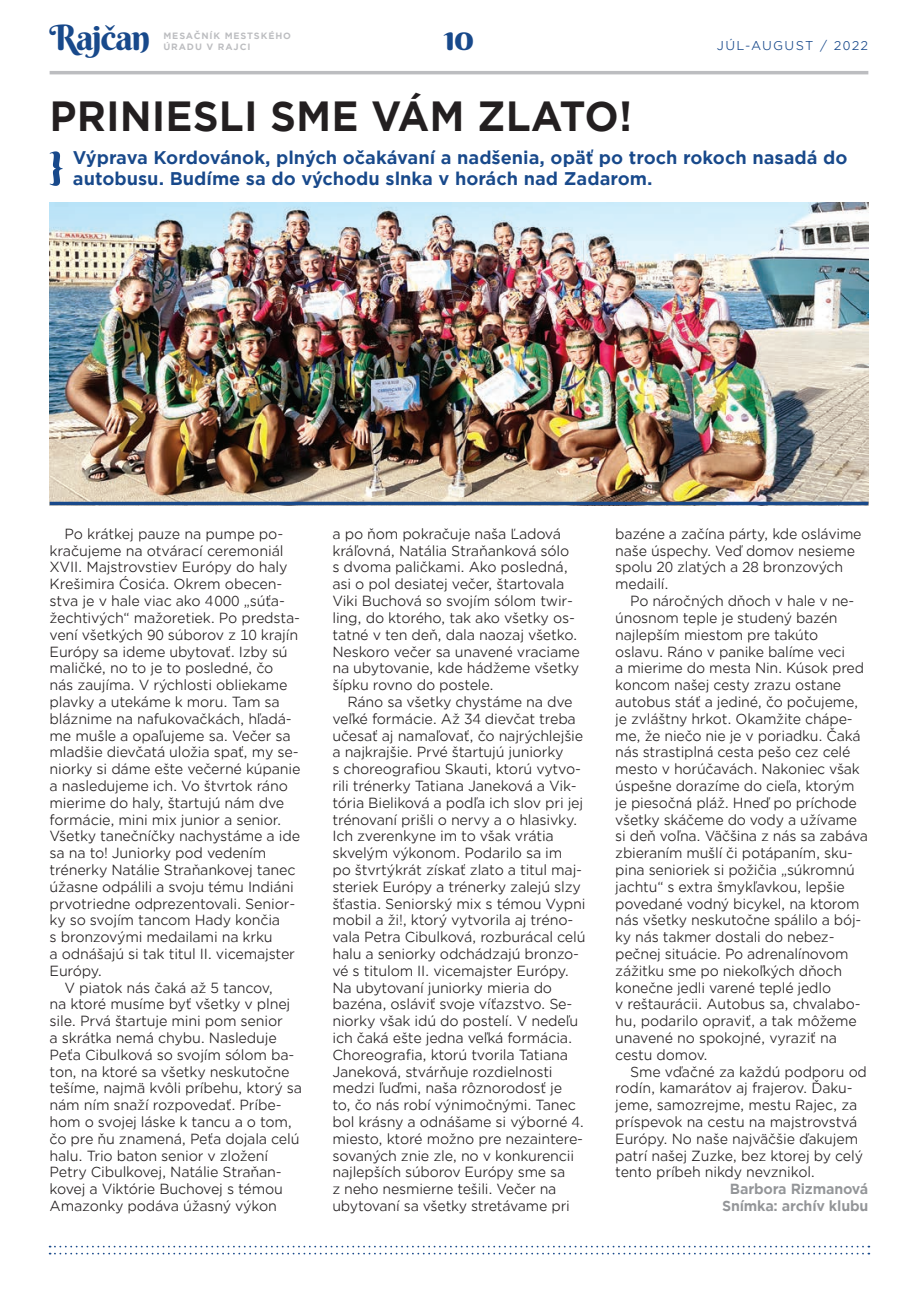
<style>
.page{position:relative;width:918px;height:1305px;background:#fff}
.page>*{position:absolute;margin:0;border:0;box-sizing:border-box;transform-origin:0 0}
.t1{font:700 40.25px "Gotham Office";color:#231f20;scale:.96 1}
.t2{font:35px "Berkshire Swash";letter-spacing:-.04em;color:#18498b}
.t3{font:700 17.5px/21px "Gotham Office";color:#18498b}
.t4{font:14px/16.8px "Gotham Office";letter-spacing:-.015em;color:#231f20}
.t5{font:14px/16.8px "Gotham Office";letter-spacing:-.015em;color:#231f20;scale:.96 1}
.t6{font:700 14px "Gotham Office";letter-spacing:-.015em;color:#939598}
.t7{font:12.25px "Gotham Office";letter-spacing:.1em;color:#18498b}
.t8{font:700 8.75px "Gotham Office";letter-spacing:.1em;color:#bcbdc0}
</style>
<div class="page">
<hr style="left:50px;top:71px;width:818px;height:3px;background:#bcbdc0">
<svg style="left:50px;top:1245px;width:819px;height:9px"></svg>
<svg style="left:50px;top:151px;width:13px;height:35px"></svg>
<img style="left:50px;top:203px;width:818px;height:299px">
<hr style="left:50px;top:502px;width:818px;height:3px;background:#18498b">
<p class="t2" style="left:50px;top:15px;width:102px">Rajčan</p>
<p class="t2" style="left:444px;top:15px;width:32px">10</p>
<p class="t7" style="left:717px;top:37px;width:153px">JÚL-AUGUST / 2022</p>
<p class="t8" style="left:163px;top:30px;width:129px">MESAČNÍK MESTSKÉHO</p>
<p class="t8" style="left:163px;top:40px;width:88px">ÚRADU V RAJCI</p>
<p class="t1" style="left:50px;top:89px;width:608px">PRINIESLI SME VÁM ZLATO!</p>
<p class="t3" style="left:73px;top:147px;width:776px">Výprava Kordovánok, plných očakávaní a nadšenia, opäť po troch rokoch nasadá do autobusu. Budíme sa do východu slnka v horách nad Zadarom.</p>
<p class="t4" style="left:50px;top:525px;width:252px;text-indent:15px">Po krátkej pauze na pumpe po&shy;kračujeme na otvárací ceremoniál XVII. Majstrovstiev Európy do haly Krešimira Ćosića. Okrem obecen&shy;stva je v hale viac ako 4000 „súťa&shy;žechtivých“ mažoretiek. Po predsta&shy;vení všetkých 90 súborov z 10 krajín Európy sa ideme ubytovať. Izby sú maličké, no to je to posledné, čo nás zaujíma. V rýchlosti obliekame plavky a utekáme k moru. Tam sa bláznime na nafukovačkách, hľadá&shy;me mušle a opaľujeme sa. Večer sa mladšie dievčatá uložia spať, my se&shy;niorky si dáme ešte večerné kúpanie a nasledujeme ich. Vo štvrtok ráno mierime do haly, štartujú nám dve formácie, mini mix junior a senior.<br>Všetky tanečníčky nachystáme a ide sa na to! Juniorky pod vedením trénerky Natálie Straňankovej tanec úžasne odpálili a svoju tému Indiáni prvotriedne odprezentovali. Senior&shy;ky so svojím tancom Hady končia<br>s bronzovými medailami na krku<br>a odnášajú si tak titul II. vicemajster Európy.</p>
<p class="t4" style="left:50px;top:978px;width:254px;text-indent:15px">V piatok nás čaká až 5 tancov,<br>na ktoré musíme byť všetky v plnej sile. Prvá štartuje mini pom senior<br>a skrátka nemá chybu. Nasleduje Peťa Cibulková so svojím sólom ba&shy;ton, na ktoré sa všetky neskutočne tešíme, najmä kvôli príbehu, ktorý sa nám ním snaží rozpovedať. Príbe&shy;hom o svojej láske k tancu a o tom, čo pre ňu znamená, Peťa dojala celú halu. Trio baton senior v zložení Petry Cibulkovej, Natálie Straňan&shy;kovej a Viktórie Buchovej s témou Amazonky podáva úžasný výkon</p>
<p class="t4" style="left:332px;top:525px;width:249px">a po ňom pokračuje naša Ľadová kráľovná, Natália Straňanková sólo s dvoma paličkami. Ako posledná, asi o pol desiatej večer, štartovala Viki Buchová so svojím sólom twir&shy;ling, do ktorého, tak ako všetky os&shy;tatné v ten deň, dala naozaj všetko.<br>Neskoro večer sa unavené vraciame na ubytovanie, kde hádžeme všetky šípku rovno do postele.</p>
<p class="t4" style="left:332px;top:693px;width:254px;text-indent:15px">Ráno sa všetky chystáme na dve veľké formácie. Až 34 dievčat treba učesať aj namaľovať, čo najrýchlejšie a najkrajšie. Prvé štartujú juniorky<br>s choreografiou Skauti, ktorú vytvo&shy;rili trénerky Tatiana Janeková a Vik&shy;tória Bieliková a podľa ich slov pri jej trénovaní prišli o nervy a o hlasivky.<br>Ich zverenkyne im to však vrátia skvelým výkonom. Podarilo sa im<br>po štvrtýkrát získať zlato a titul maj&shy;steriek Európy a trénerky zalejú slzy šťastia. Seniorský mix s témou Vypni mobil a ži!, ktorý vytvorila aj tréno&shy;vala Petra Cibulková, rozburácal celú halu a seniorky odchádzajú bronzo&shy;vé s titulom II. vicemajster Európy.<br>Na ubytovaní juniorky mieria do bazéna, osláviť svoje víťazstvo. Se&shy;niorky však idú do postelí. V nedeľu ich čaká ešte jedna veľká formácia.<br>Choreografia, ktorú tvorila Tatiana Janeková, stvárňuje rozdielnosti medzi ľuďmi, naša rôznorodosť je<br>to, čo nás robí výnimočnými. Tanec bol krásny a odnášame si výborné 4. miesto, ktoré možno pre nezaintere&shy;sovaných znie zle, no v konkurencii najlepších súborov Európy sme sa<br>z neho nesmierne tešili. Večer na ubytovaní sa všetky stretávame pri</p>
<p class="t5" style="left:615px;top:525px;width:258px">bazéne a začína párty, kde oslávime naše úspechy. Veď domov nesieme spolu 20 zlatých a 28 bronzových medailí.</p>
<p class="t5" style="left:615px;top:592px;width:265px;text-indent:15px">Po náročných dňoch v hale v ne&shy;únosnom teple je studený bazén najlepším miestom pre takúto oslavu. Ráno v panike balíme veci<br>a mierime do mesta Nin. Kúsok pred koncom našej cesty zrazu ostane autobus stáť a jediné, čo počujeme, je zvláštny hrkot. Okamžite chápe&shy;me, že niečo nie je v poriadku. Čaká nás strastiplná cesta pešo cez celé mesto v horúčavách. Nakoniec však úspešne dorazíme do cieľa, ktorým je piesočná pláž. Hneď po príchode všetky skáčeme do vody a užívame si deň voľna. Väčšina z nás sa zabáva zbieraním mušlí či potápaním, sku&shy;pina senioriek si požičia „súkromnú jachtu“ s extra šmykľavkou, lepšie povedané vodný bicykel, na ktorom nás všetky neskutočne spálilo a bój&shy;ky nás takmer dostali do nebez&shy;pečnej situácie. Po adrenalínovom zážitku sme po niekoľkých dňoch konečne jedli varené teplé jedlo<br>v reštaurácii. Autobus sa, chvalabo&shy;hu, podarilo opraviť, a tak môžeme unavené no spokojné, vyraziť na cestu domov.</p>
<p class="t5" style="left:615px;top:1062px;width:264px;text-indent:15px">Sme vďačné za každú podporu od rodín, kamarátov aj frajerov. Ďaku&shy;jeme, samozrejme, mestu Rajec, za príspevok na cestu na majstrovstvá Európy. No naše najväčšie ďakujem patrí našej Zuzke, bez ktorej by celý tento príbeh nikdy nevznikol.</p>
<p class="t6" style="left:730px;top:1179px;width:140px">Barbora Rizmanová</p>
<p class="t6" style="left:722px;top:1196px;width:148px">Snímka: archív klubu</p>
</div>
